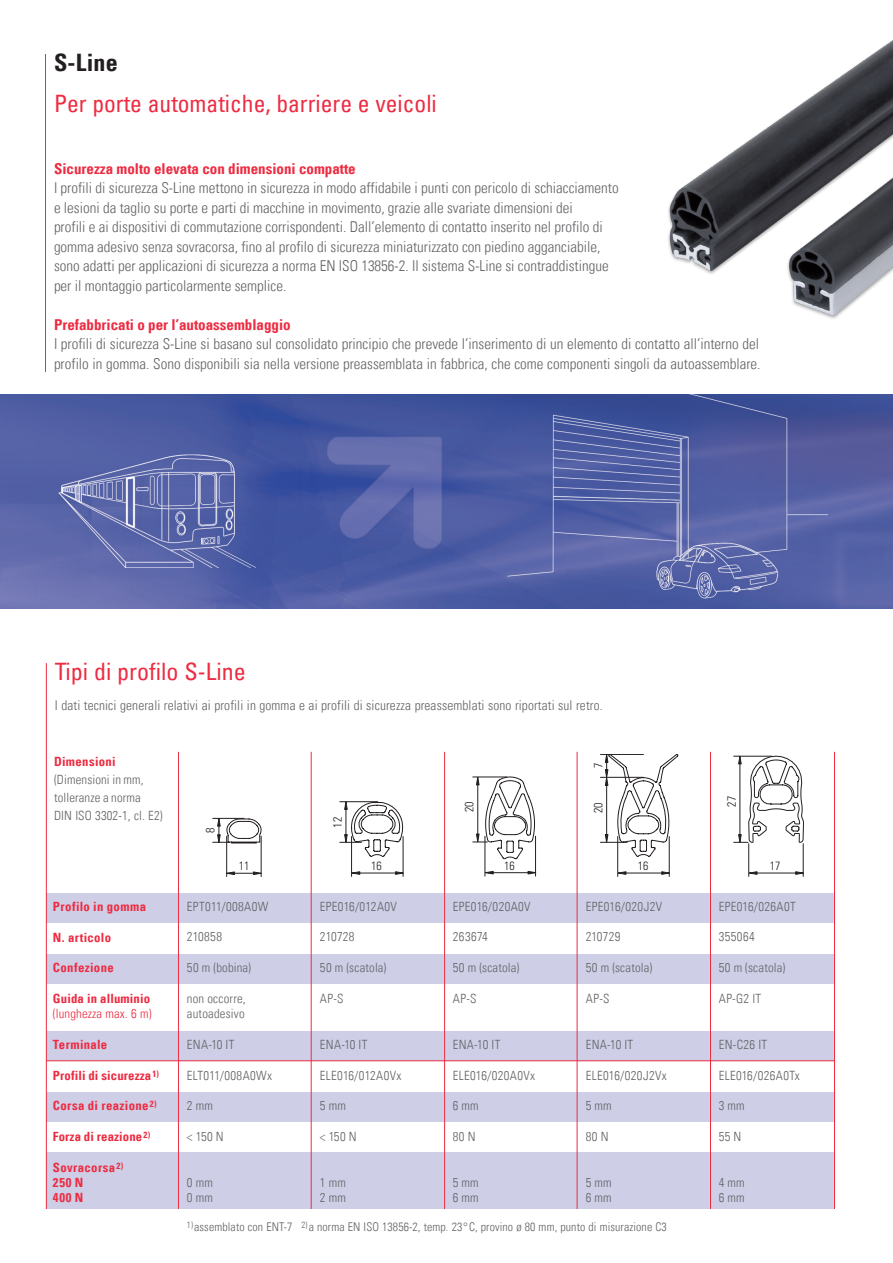
<style>
.page{position:relative;width:893px;height:1263px;background:#fff}
.page>*{position:absolute;margin:0;border:0;box-sizing:border-box;transform-origin:0 0}
.t1{font:condensed 24px "Univers Com 57";color:#ed2c42}
.t2{font:24px "Univers Com 67 Bold Cond";color:#231f20}
.t3{font:15px/19.5px "Univers Com 47 Light Cond";color:#636366}
.t4{font:15px "Univers Com 67 Bold Cond";color:#ed2c42}
.t5{font:13.5px "Univers Com 47 Light Cond";letter-spacing:.01em;color:#636366}
.t6{font:12.75px/15px "Univers Com 47 Light Cond";letter-spacing:.02em;color:#636366}
.t7{font:12.75px/15px "Univers Com 67 Bold Cond";letter-spacing:.02em;color:#ed2c42}
.t8{font:12.75px "Univers Com 47 Light Cond";letter-spacing:.01em;color:#ed2c42}
.t9{font:12px "Univers Com 47 Light Cond";letter-spacing:.01em;color:#636366}
.t10{font:12px "Univers Com 47 Light Cond";color:#231f20}
</style>
<div class="page">
<img style="left:0;top:394px;width:893px;height:215px">
<hr style="left:45px;top:54px;width:1px;height:318px;background:#ed2c42">
<div style="left:46px;top:893px;width:789px;height:30px;background:#cecfe7"></div>
<div style="left:46px;top:1031px;width:788px;height:30px;background:#cecfe7"></div>
<div style="left:46px;top:1092px;width:788px;height:29px;background:#cecfe7"></div>
<div style="left:46px;top:1152px;width:788px;height:57px;background:#cecfe7"></div>
<div style="left:46px;top:954px;width:789px;height:29px;background:#cecfe7"></div>
<hr style="left:178px;top:752px;width:1px;height:457px;background:#ed2c42">
<hr style="left:46px;top:663px;width:1px;height:546px;background:#ed2c42">
<hr style="left:311px;top:752px;width:1px;height:457px;background:#ed2c42">
<hr style="left:444px;top:752px;width:1px;height:457px;background:#ed2c42">
<hr style="left:577px;top:752px;width:1px;height:457px;background:#ed2c42">
<hr style="left:710px;top:752px;width:1px;height:457px;background:#ed2c42">
<hr style="left:834px;top:752px;width:1px;height:457px;background:#ed2c42">
<hr style="left:46px;top:1060px;width:788px;height:1px;background:#ed2c42">
<svg style="left:212px;top:753px;width:592px;height:124px"></svg>
<img style="left:668px;top:40px;width:225px;height:279px">
<h1 class="t2" style="left:54px;top:48px;width:65px">S-Line</h1>
<h1 class="t1" style="left:54px;top:88px;width:384px">Per porte automatiche, barriere e veicoli</h1>
<p class="t4" style="left:54px;top:159px;width:303px">Sicurezza molto elevata con dimensioni compatte</p>
<p class="t3" style="left:54px;top:178px;width:566px">I profili di sicurezza S-Line mettono in sicurezza in modo affidabile i punti con pericolo di schiacciamento e lesioni da taglio su porte e parti di macchine in movimento, grazie alle svariate dimensioni dei<br>profili e ai dispositivi di commutazione corrispondenti. Dall’elemento di contatto inserito nel profilo di gomma adesivo senza sovracorsa, fino al profilo di sicurezza miniaturizzato con piedino agganciabile, sono adatti per applicazioni di sicurezza a norma EN ISO 13856-2. Il sistema S-Line si contraddistingue per il montaggio particolarmente semplice.</p>
<p class="t4" style="left:54px;top:315px;width:238px">Prefabbricati o per l’autoassemblaggio</p>
<p class="t3" style="left:54px;top:334px;width:708px">I profili di sicurezza S-Line si basano sul consolidato principio che prevede l’inserimento di un elemento di contatto all’interno del profilo in gomma. Sono disponibili sia nella versione preassemblata in fabbrica, che come componenti singoli da autoassemblare.</p>
<h1 class="t1" style="left:55px;top:657px;width:192px">Tipi di profilo S-Line</h1>
<p class="t5" style="left:55px;top:697px;width:549px">I dati tecnici generali relativi ai profili in gomma e ai profili di sicurezza preassemblati sono riportati sul retro.</p>
<p class="t7" style="left:54px;top:754px;width:63px">Dimensioni</p>
<p class="t6" style="left:54px;top:770px;width:110px;line-height:18px">(Dimensioni in mm, tolleranze a norma<br>DIN ISO 3302-1, cl. E2)</p>
<p class="t7" style="left:53px;top:899px;width:95px">Profilo in gomma</p>
<p class="t7" style="left:53px;top:929px;width:60px">N. articolo</p>
<p class="t7" style="left:53px;top:960px;width:62px">Confezione</p>
<p class="t7" style="left:53px;top:991px;width:99px">Guida in alluminio</p>
<p class="t8" style="left:53px;top:1006px;width:100px">(lunghezza max. 6 m)</p>
<p class="t7" style="left:53px;top:1037px;width:56px">Terminale</p>
<p class="t7" style="left:53px;top:1067px;width:108px">Profili di sicurezza<sup>1)</sup></p>
<p class="t7" style="left:53px;top:1098px;width:105px">Corsa di reazione<sup>2)</sup></p>
<p class="t7" style="left:53px;top:1129px;width:99px">Forza di reazione<sup>2)</sup></p>
<p class="t7" style="left:53px;top:1160px;width:72px">Sovracorsa<sup>2)<br></sup>250 N<br>400 N</p>
<p class="t10" style="left:203px;top:833px;width:7px;rotate:-90deg">8</p>
<p class="t10" style="left:239px;top:858px;width:12px">11</p>
<p class="t6" style="left:187px;top:899px;width:83px">EPT011/008A0W</p>
<p class="t6" style="left:187px;top:929px;width:37px">210858</p>
<p class="t6" style="left:187px;top:960px;width:66px">50 m (bobina)</p>
<p class="t6" style="left:187px;top:991px;width:60px">non occorre, autoadesivo</p>
<p class="t6" style="left:187px;top:1037px;width:49px">ENA-10 IT</p>
<p class="t6" style="left:187px;top:1067px;width:87px">ELT011/008A0Wx</p>
<p class="t6" style="left:187px;top:1098px;width:27px">2 mm</p>
<p class="t6" style="left:187px;top:1129px;width:38px">&lt; 150 N</p>
<p class="t6" style="left:187px;top:1175px;width:27px">0 mm<br>0 mm</p>
<p class="t10" style="left:330px;top:828px;width:12px;rotate:-90deg">12</p>
<p class="t10" style="left:371px;top:858px;width:12px">16</p>
<p class="t6" style="left:320px;top:899px;width:78px">EPE016/012A0V</p>
<p class="t6" style="left:320px;top:929px;width:36px">210728</p>
<p class="t6" style="left:320px;top:960px;width:68px">50 m (scatola)</p>
<p class="t6" style="left:320px;top:991px;width:25px">AP-S</p>
<p class="t6" style="left:320px;top:1037px;width:49px">ENA-10 IT</p>
<p class="t6" style="left:320px;top:1067px;width:83px">ELE016/012A0Vx</p>
<p class="t6" style="left:320px;top:1098px;width:27px">5 mm</p>
<p class="t6" style="left:320px;top:1129px;width:38px">&lt; 150 N</p>
<p class="t6" style="left:320px;top:1175px;width:27px">1 mm<br>2 mm</p>
<p class="t10" style="left:591px;top:768px;width:7px;rotate:-90deg">7</p>
<p class="t10" style="left:462px;top:812px;width:12px;rotate:-90deg">20</p>
<p class="t10" style="left:591px;top:813px;width:12px;rotate:-90deg">20</p>
<p class="t10" style="left:504px;top:858px;width:12px">16</p>
<p class="t10" style="left:638px;top:858px;width:12px">16</p>
<p class="t6" style="left:453px;top:899px;width:79px">EPE016/020A0V</p>
<p class="t6" style="left:453px;top:929px;width:37px">263674</p>
<p class="t6" style="left:453px;top:960px;width:68px">50 m (scatola)</p>
<p class="t6" style="left:453px;top:991px;width:25px">AP-S</p>
<p class="t6" style="left:453px;top:1037px;width:49px">ENA-10 IT</p>
<p class="t6" style="left:453px;top:1067px;width:84px">ELE016/020A0Vx</p>
<p class="t6" style="left:453px;top:1098px;width:27px">6 mm</p>
<p class="t6" style="left:453px;top:1129px;width:24px">80 N</p>
<p class="t6" style="left:453px;top:1175px;width:27px">5 mm<br>6 mm</p>
<p class="t6" style="left:586px;top:899px;width:78px">EPE016/020J2V</p>
<p class="t6" style="left:586px;top:929px;width:36px">210729</p>
<p class="t6" style="left:586px;top:960px;width:68px">50 m (scatola)</p>
<p class="t6" style="left:586px;top:991px;width:25px">AP-S</p>
<p class="t6" style="left:586px;top:1037px;width:49px">ENA-10 IT</p>
<p class="t6" style="left:586px;top:1067px;width:82px">ELE016/020J2Vx</p>
<p class="t6" style="left:586px;top:1098px;width:27px">5 mm</p>
<p class="t6" style="left:586px;top:1129px;width:24px">80 N</p>
<p class="t6" style="left:586px;top:1175px;width:27px">5 mm<br>6 mm</p>
<p class="t9" style="left:187px;top:1219px;width:481px"><sup>1)</sup>assemblato con ENT-7 <sup>2)</sup>a norma EN ISO 13856-2, temp. 23°C, provino ø 80 mm, punto di misurazione C3</p>
<p class="t10" style="left:724px;top:807px;width:12px;rotate:-90deg">27</p>
<p class="t10" style="left:770px;top:858px;width:12px">17</p>
<p class="t6" style="left:719px;top:899px;width:78px">EPE016/026A0T</p>
<p class="t6" style="left:719px;top:929px;width:38px">355064</p>
<p class="t6" style="left:719px;top:960px;width:68px">50 m (scatola)</p>
<p class="t6" style="left:719px;top:991px;width:44px">AP-G2 IT</p>
<p class="t6" style="left:719px;top:1037px;width:50px">EN-C26 IT</p>
<p class="t6" style="left:719px;top:1067px;width:82px">ELE016/026A0Tx</p>
<p class="t6" style="left:719px;top:1098px;width:27px">3 mm</p>
<p class="t6" style="left:719px;top:1129px;width:24px">55 N</p>
<p class="t6" style="left:719px;top:1175px;width:27px">4 mm<br>6 mm</p>
</div>
